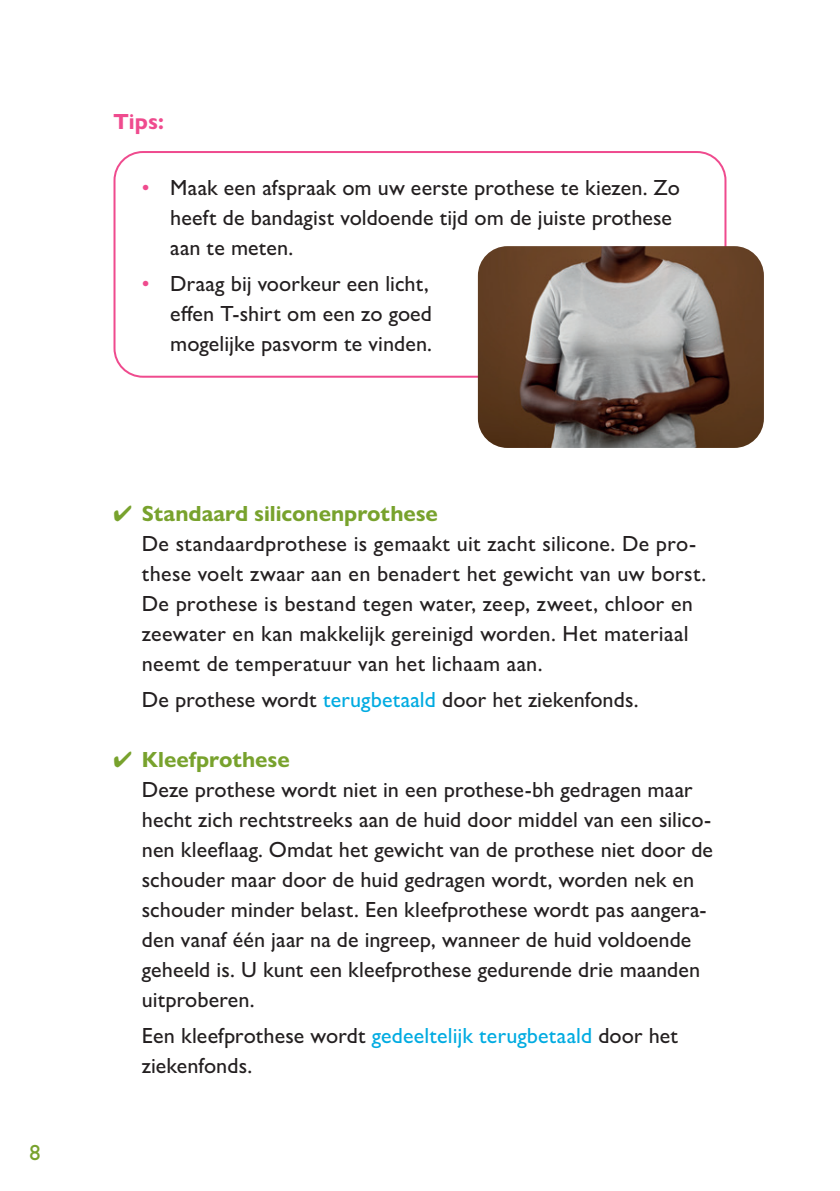
<style>
.page{position:relative;width:840px;height:1191px;background:#fff}
.page>*{position:absolute;margin:0;border:0;box-sizing:border-box;transform-origin:0 0}
.t1{font:500 22px/30px "Gill Sans Nova";letter-spacing:.005em;color:#231f20}
.t2{font:700 22px "Gill Sans Nova";color:#ef4b8e}
.t3{font:500 22px "Gill Sans Nova";color:#78a22d}
.s1{color:#ef4b8e}
.s2{color:#78a22d}
.s3{font-weight:700;color:#78a22d}
.s4{color:#00abe1}
</style>
<div class="page">
<div style="left:113px;top:151px;width:613px;height:227px;border:2px solid #ef4b8e;border-radius:28px"></div>
<img style="left:477px;top:246px;width:286px;height:202px">
<p class="t3" style="left:29px;top:1138px;width:13px">8</p>
<p class="t2" style="left:113px;top:108px;width:52px">Tips:</p>
<p class="t1" style="left:170px;top:172px;width:511px;text-indent:-28px"><span class="s1">•</span> Maak een afspraak om uw eerste prothese te kiezen. Zo heeft de bandagist voldoende tijd om de juiste prothese aan te meten.</p>
<p class="t1" style="left:170px;top:268px;width:263px;text-indent:-28px"><span class="s1">•</span> Draag bij voorkeur een licht, effen T-shirt om een zo goed mogelijke pasvorm te vinden.</p>
<p class="t1" style="left:142px;top:498px;width:565px;text-indent:-28px"><span class="s2">✔</span> <span class="s3">Standaard siliconenprothese<br></span>De standaardprothese is gemaakt uit zacht silicone. De pro&shy;these voelt zwaar aan en benadert het gewicht van uw borst.<br>De prothese is bestand tegen water, zeep, zweet, chloor en zeewater en kan makkelijk gereinigd worden. Het materiaal neemt de temperatuur van het lichaam aan.</p>
<p class="t1" style="left:142px;top:684px;width:498px">De prothese wordt <span class="s4">terugbetaald</span> door het ziekenfonds.</p>
<p class="t1" style="left:142px;top:744px;width:572px;text-indent:-28px"><span class="s2">✔</span> <span class="s3">Kleefprothese<br></span>Deze prothese wordt niet in een prothese-bh gedragen maar hecht zich rechtstreeks aan de huid door middel van een silico&shy;nen kleeflaag. Omdat het gewicht van de prothese niet door de schouder maar door de huid gedragen wordt, worden nek en schouder minder belast. Een kleefprothese wordt pas aangera&shy;den vanaf één jaar na de ingreep, wanneer de huid voldoende geheeld is. U kunt een kleefprothese gedurende drie maanden uitproberen.</p>
<p class="t1" style="left:142px;top:1020px;width:537px">Een kleefprothese wordt <span class="s4">gedeeltelijk terugbetaald</span> door het ziekenfonds.</p>
</div>
